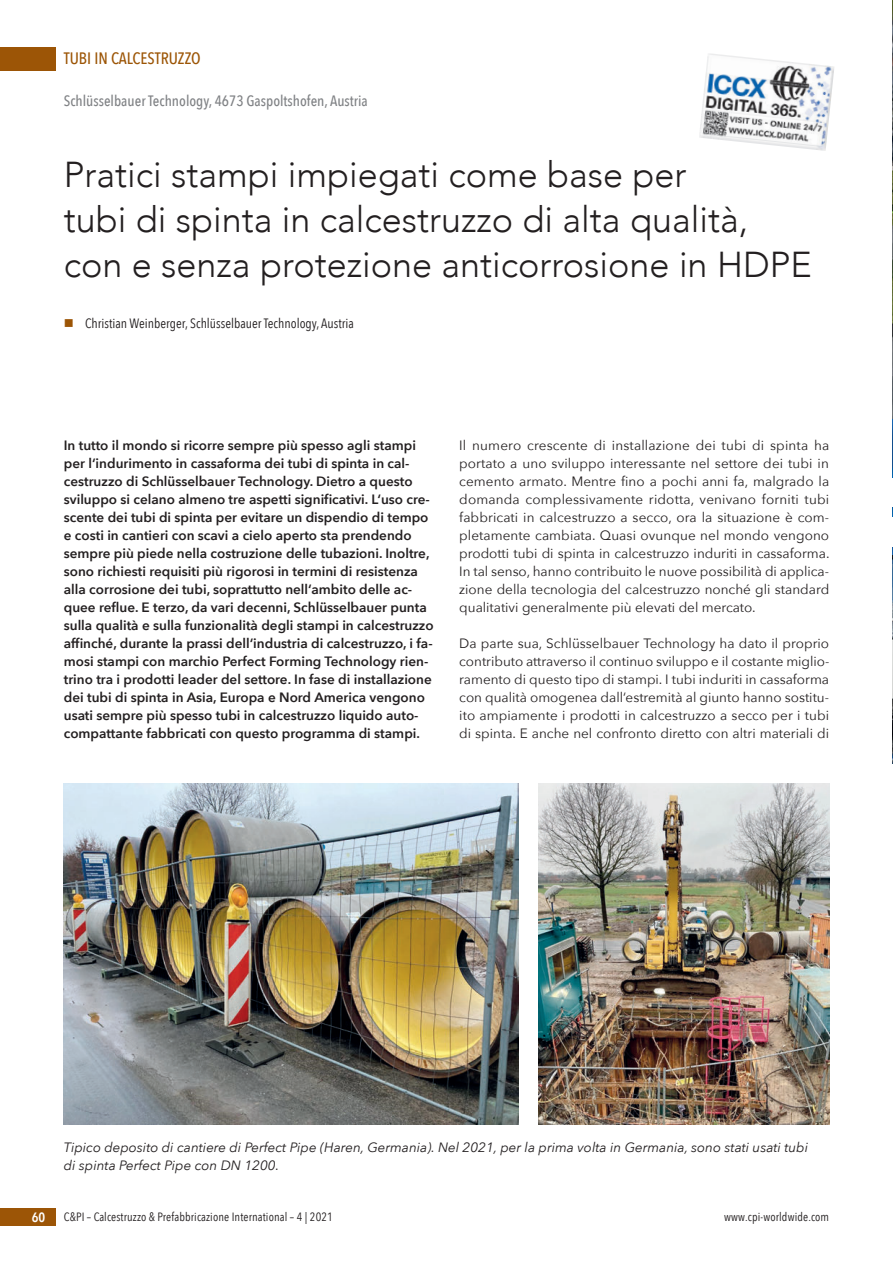
<style>
.page{position:relative;width:893px;height:1263px;background:#fff}
.page>*{position:absolute;margin:0;border:0;box-sizing:border-box;transform-origin:0 0}
.t1{font:300 36px/45px "Avenir";color:#231f20}
.t2{font:500 16.5px "Avenir Next Condensed";color:#9c5506}
.t3{font:500 15px "Avenir Next Condensed";color:#808285}
.t4{font:600 13.5px/18px "Avenir Next";color:#231f20}
.t5{font:13.5px/18px "Avenir Next";color:#231f20;text-align:justify}
.t6{font:italic 13.5px/18px "Avenir Next";color:#231f20}
.t7{font:13.5px "Avenir Next Condensed";color:#231f20}
.t8{font:600 13.5px "Avenir Next Condensed";color:#fff}
.t9{font:12px "Avenir Next Condensed";letter-spacing:.01em;color:#231f20}
.s1{color:#9c5506}
</style>
<div class="page">
<div style="left:0;top:47px;width:55px;height:23px;background:#9c5506"></div>
<div style="left:0;top:1208px;width:55px;height:18px;background:#9c5506"></div>
<img style="left:64px;top:783px;width:455px;height:341px">
<img style="left:538px;top:783px;width:291px;height:341px">
<img style="left:699px;top:53px;width:135px;height:98px">
<hr style="left:892px;top:0;width:1px;height:1263px;background:#dcdddf">
<img style="left:892px;top:1px;width:1px;height:418px">
<hr style="left:892px;top:764px;width:1px;height:122px;background:#fff">
<hr style="left:892px;top:1188px;width:1px;height:41px;background:#0166b3">
<hr style="left:892px;top:274px;width:1px;height:38px;background:#0166b3">
<hr style="left:892px;top:235px;width:1px;height:39px;background:#0166b3">
<hr style="left:892px;top:508px;width:1px;height:39px;background:#0166b3">
<hr style="left:892px;top:469px;width:1px;height:39px;background:#0166b3">
<hr style="left:892px;top:429px;width:1px;height:40px;background:#0166b3">
<hr style="left:892px;top:556px;width:1px;height:208px;background:#e6e7e9">
<p class="t2" style="left:64px;top:49px;width:138px">TUBI IN CALCESTRUZZO</p>
<p class="t3" style="left:64px;top:92px;width:306px">Schlüsselbauer Technology, 4673 Gaspoltshofen, Austria</p>
<h1 class="t1" style="left:64px;top:152px;width:749px">Pratici stampi impiegati come base per<br>tubi di spinta in calcestruzzo di alta qualità, con e senza protezione anticorrosione in HDPE</h1>
<p class="t7" style="left:64px;top:312px;width:292px"><span class="s1">■</span> Christian Weinberger, Schlüsselbauer Technology, Austria</p>
<p class="t4" style="left:64px;top:436px;width:371px">In tutto il mondo si ricorre sempre più spesso agli stampi per l‘indurimento in cassaforma dei tubi di spinta in cal&shy;cestruzzo di Schlüsselbauer Technology. Dietro a questo sviluppo si celano almeno tre aspetti significativi. L‘uso cre&shy;scente dei tubi di spinta per evitare un dispendio di tempo e costi in cantieri con scavi a cielo aperto sta prendendo sempre più piede nella costruzione delle tubazioni. Inoltre, sono richiesti requisiti più rigorosi in termini di resistenza alla corrosione dei tubi, soprattutto nell‘ambito delle ac&shy;quee reflue. E terzo, da vari decenni, Schlüsselbauer punta sulla qualità e sulla funzionalità degli stampi in calcestruzzo affinché, durante la prassi dell‘industria di calcestruzzo, i fa&shy;mosi stampi con marchio Perfect Forming Technology rien&shy;trino tra i prodotti leader del settore. In fase di installazione dei tubi di spinta in Asia, Europa e Nord America vengono usati sempre più spesso tubi in calcestruzzo liquido auto&shy;compattante fabbricati con questo programma di stampi.</p>
<p class="t5" style="left:459px;top:436px;width:372px">Il numero crescente di installazione dei tubi di spinta ha portato a uno sviluppo interessante nel settore dei tubi in cemento armato. Mentre fino a pochi anni fa, malgrado la domanda complessivamente ridotta, venivano forniti tubi fabbricati in calcestruzzo a secco, ora la situazione è com&shy;pletamente cambiata. Quasi ovunque nel mondo vengono prodotti tubi di spinta in calcestruzzo induriti in cassaforma.<br>In tal senso, hanno contribuito le nuove possibilità di applica&shy;zione della tecnologia del calcestruzzo nonché gli standard qualitativi generalmente più elevati del mercato.</p>
<p class="t5" style="left:459px;top:634px;width:372px">Da parte sua, Schlüsselbauer Technology ha dato il proprio contributo attraverso il continuo sviluppo e il costante miglio&shy;ramento di questo tipo di stampi. I tubi induriti in cassaforma con qualità omogenea dall‘estremità al giunto hanno sostitu&shy;ito ampiamente i prodotti in calcestruzzo a secco per i tubi di spinta. E anche nel confronto diretto con altri materiali di</p>
<p class="t6" style="left:64px;top:1138px;width:746px">Tipico deposito di cantiere di Perfect Pipe (Haren, Germania). Nel 2021, per la prima volta in Germania, sono stati usati tubi di spinta Perfect Pipe con DN 1200.</p>
<p class="t8" style="left:32px;top:1206px;width:15px">60</p>
<p class="t9" style="left:64px;top:1207px;width:271px">C&amp;PI – Calcestruzzo &amp; Prefabbricazione International – 4 | 2021</p>
<p class="t9" style="left:724px;top:1207px;width:107px">www.cpi-worldwide.com</p>
</div>
